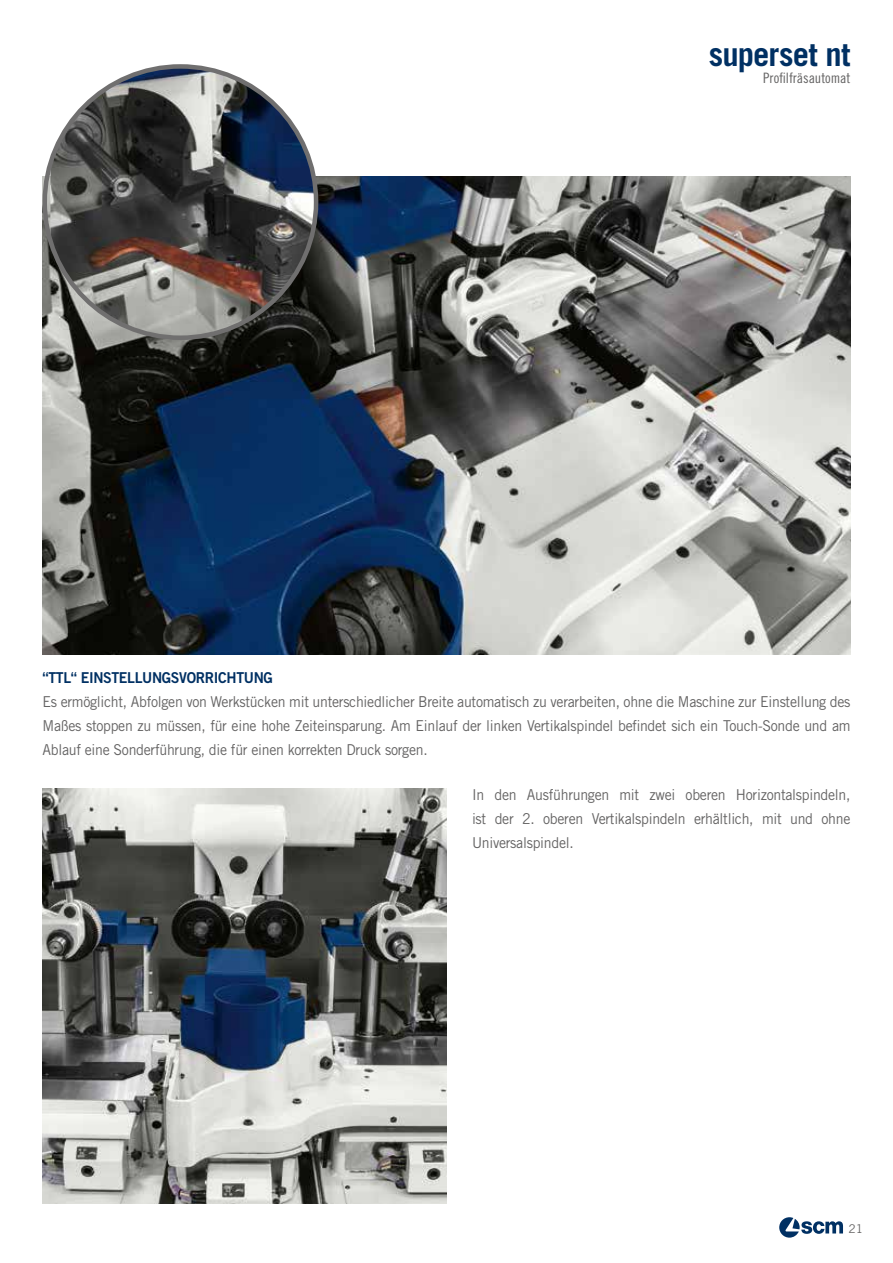
<style>
.page{position:relative;width:893px;height:1263px;background:#fff}
.page>*{position:absolute;margin:0;border:0;box-sizing:border-box;transform-origin:0 0}
.t1{font:700 32.55px "Trade Gothic LT Std";letter-spacing:-.025em;color:#003063}
.t2{font:15px/24px "Trade Gothic LT Std";letter-spacing:-.02em;color:#646363;text-align:justify;scale:.94 1}
.t3{font:15px "Trade Gothic LT Std Bd 2";letter-spacing:-.025em;color:#003063;scale:.94 1}
.t4{font:14.4px "Trade Gothic LT Std Cn 18";color:#646363}
.t5{font:12px "Trade Gothic LT Std";color:#646363}
</style>
<div class="page">
<img style="left:43px;top:789px;width:403px;height:414px">
<img style="left:43px;top:176px;width:807px;height:479px">
<img style="left:50px;top:66px;width:266px;height:272px">
<svg style="left:779px;top:1217px;width:64px;height:20px"></svg>
<h1 class="t1" style="left:709px;top:34px;width:143px">superset nt</h1>
<p class="t4" style="left:763px;top:70px;width:89px">Profilfräsautomat</p>
<p class="t3" style="left:43px;top:668px;width:247px">“TTL“ EINSTELLUNGSVORRICHTUNG</p>
<p class="t2" style="left:43px;top:689px;width:861px">Es ermöglicht, Abfolgen von Werkstücken mit unterschiedlicher Breite automatisch zu verarbeiten, ohne die Maschine zur Einstellung des Maßes stoppen zu müssen, für eine hohe Zeiteinsparung. Am Einlauf der linken Vertikalspindel befindet sich ein Touch-Sonde und am Ablauf eine Sonderführung, die für einen korrekten Druck sorgen.</p>
<p class="t2" style="left:472px;top:782px;width:404px">In den Ausführungen mit zwei oberen Horizontalspindeln, ist der 2. oberen Vertikalspindeln erhältlich, mit und ohne Universalspindel.</p>
<p class="t5" style="left:848px;top:1222px;width:16px">21</p>
</div>
